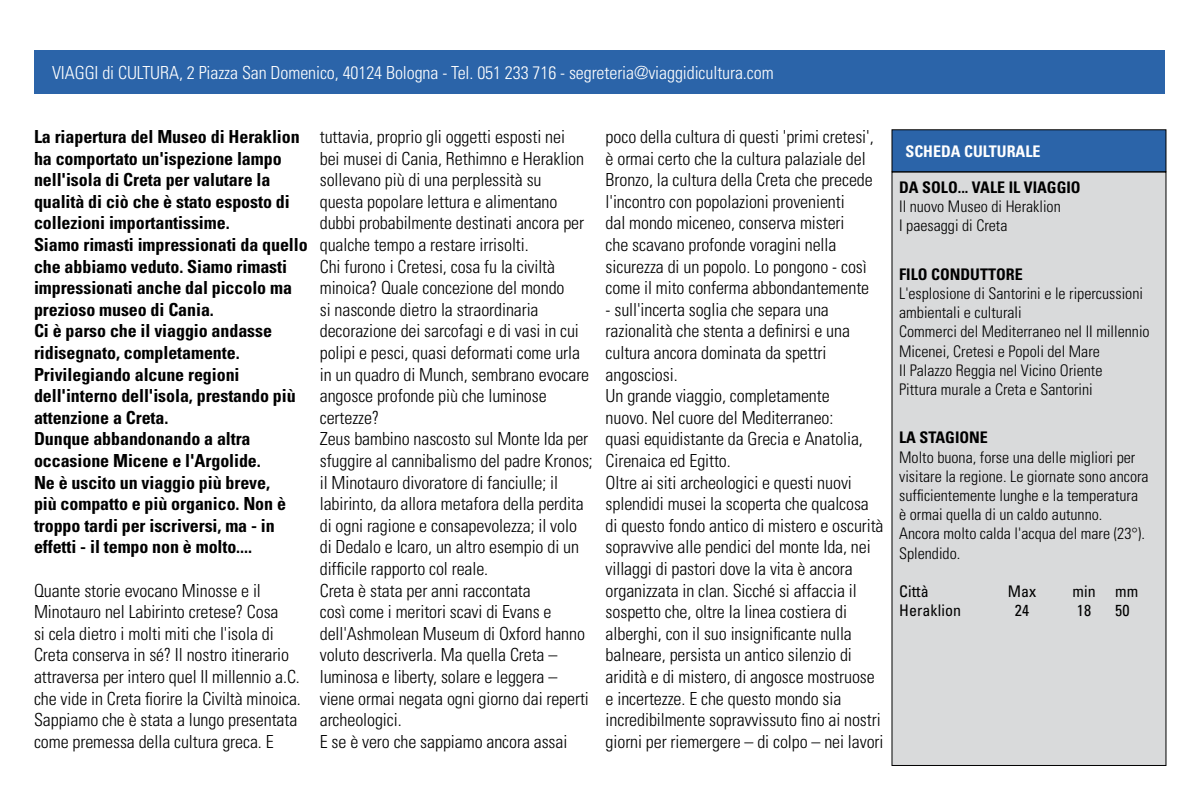
<style>
.page{position:relative;width:1200px;height:800px;background:#fff}
.page>*{position:absolute;margin:0;border:0;box-sizing:border-box;transform-origin:0 0}
.t1{font:300 condensed 18px/21.6px "Univers LT Std";letter-spacing:-.005em;color:#000}
.t2{font:700 condensed 18px/21.6px "Univers LT Std";letter-spacing:-.005em;color:#000}
.t3{font:300 condensed 18px "Univers LT Std";letter-spacing:-.005em;color:#fff}
.t4{font:300 condensed 16px/19.2px "Univers LT Std";color:#000}
.t5{font:700 condensed 16px "Univers LT Std";color:#000}
.t6{font:condensed 16px "Univers LT Std";letter-spacing:.005em;color:#000}
.t7{font:700 condensed 16px "Univers LT Std";color:#fff}
</style>
<div class="page">
<div style="left:892px;top:172px;width:274px;height:593px;background:#d9dadb"></div>
<div style="left:34px;top:50px;width:1131px;height:44px;background:#2b64a9"></div>
<div style="left:892px;top:130px;width:274px;height:42px;background:#2b64a9"></div>
<div style="left:891px;top:129px;width:275px;height:43px;border:1px solid #000"></div>
<p class="t3" style="left:52px;top:61px;width:723px">VIAGGI di CULTURA, 2 Piazza San Domenico, 40124 Bologna - Tel. 051 233 716 - segreteria@viaggidicultura.com</p>
<p class="t2" style="left:34px;top:126px;width:275px">La riapertura del Museo di Heraklion ha comportato un'ispezione lampo nell'isola di Creta per valutare la qualità di ciò che è stato esposto di collezioni importantissime.<br>Siamo rimasti impressionati da quello che abbiamo veduto. Siamo rimasti impressionati anche dal piccolo ma prezioso museo di Cania.<br>Ci è parso che il viaggio andasse ridisegnato, completamente.<br>Privilegiando alcune regioni dell'interno dell'isola, prestando più attenzione a Creta.<br>Dunque abbandonando a altra occasione Micene e l'Argolide.<br>Ne è uscito un viaggio più breve,<br>più compatto e più organico. Non è troppo tardi per iscriversi, ma - in effetti - il tempo non è molto....</p>
<p class="t1" style="left:34px;top:580px;width:268px">Quante storie evocano Minosse e il Minotauro nel Labirinto cretese? Cosa<br>si cela dietro i molti miti che l'isola di Creta conserva in sé? Il nostro itinerario attraversa per intero quel II millennio a.C. che vide in Creta fiorire la Civiltà minoica.<br>Sappiamo che è stata a lungo presentata come premessa della cultura greca. E</p>
<p class="t1" style="left:320px;top:126px;width:275px">tuttavia, proprio gli oggetti esposti nei<br>bei musei di Cania, Rethimno e Heraklion sollevano più di una perplessità su<br>questa popolare lettura e alimentano dubbi probabilmente destinati ancora per qualche tempo a restare irrisolti.<br>Chi furono i Cretesi, cosa fu la civiltà minoica? Quale concezione del mondo<br>si nasconde dietro la straordinaria decorazione dei sarcofagi e di vasi in cui polipi e pesci, quasi deformati come urla in un quadro di Munch, sembrano evocare angosce profonde più che luminose certezze?<br>Zeus bambino nascosto sul Monte Ida per sfuggire al cannibalismo del padre Kronos; il Minotauro divoratore di fanciulle; il labirinto, da allora metafora della perdita di ogni ragione e consapevolezza; il volo di Dedalo e Icaro, un altro esempio di un difficile rapporto col reale.<br>Creta è stata per anni raccontata<br>così come i meritori scavi di Evans e dell'Ashmolean Museum di Oxford hanno voluto descriverla. Ma quella Creta – luminosa e liberty, solare e leggera – viene ormai negata ogni giorno dai reperti archeologici.<br>E se è vero che sappiamo ancora assai</p>
<p class="t1" style="left:606px;top:126px;width:270px">poco della cultura di questi 'primi cretesi', è ormai certo che la cultura palaziale del Bronzo, la cultura della Creta che precede l'incontro con popolazioni provenienti<br>dal mondo miceneo, conserva misteri<br>che scavano profonde voragini nella sicurezza di un popolo. Lo pongono - così come il mito conferma abbondantemente</p>
<p class="t1" style="left:606px;top:299px;width:279px">- sull'incerta soglia che separa una razionalità che stenta a definirsi e una cultura ancora dominata da spettri angosciosi.<br>Un grande viaggio, completamente<br>nuovo. Nel cuore del Mediterraneo:<br>quasi equidistante da Grecia e Anatolia, Cirenaica ed Egitto.<br>Oltre ai siti archeologici e questi nuovi splendidi musei la scoperta che qualcosa di questo fondo antico di mistero e oscurità sopravvive alle pendici del monte Ida, nei villaggi di pastori dove la vita è ancora organizzata in clan. Sicché si affaccia il sospetto che, oltre la linea costiera di alberghi, con il suo insignificante nulla balneare, persista un antico silenzio di aridità e di mistero, di angosce mostruose e incertezze. E che questo mondo sia incredibilmente sopravvissuto fino ai nostri giorni per riemergere – di colpo – nei lavori</p>
<p class="t7" style="left:905px;top:141px;width:137px">SCHEDA CULTURALE</p>
<p class="t5" style="left:899px;top:178px;width:183px">DA SOLO... VALE IL VIAGGIO</p>
<p class="t4" style="left:899px;top:197px;width:163px">Il nuovo Museo di Heraklion<br>I paesaggi di Creta</p>
<p class="t5" style="left:899px;top:264px;width:125px">FILO CONDUTTORE</p>
<p class="t4" style="left:899px;top:284px;width:252px">L'esplosione di Santorini e le ripercussioni ambientali e culturali<br>Commerci del Mediterraneo nel II millennio Micenei, Cretesi e Popoli del Mare<br>Il Palazzo Reggia nel Vicino Oriente<br>Pittura murale a Creta e Santorini</p>
<p class="t5" style="left:899px;top:428px;width:90px">LA STAGIONE</p>
<p class="t4" style="left:899px;top:447px;width:251px">Molto buona, forse una delle migliori per visitare la regione. Le giornate sono ancora sufficientemente lunghe e la temperatura è ormai quella di un caldo autunno.<br>Ancora molto calda l'acqua del mare (23°).<br>Splendido.</p>
<p class="t6" style="left:899px;top:581px;width:31px">Città</p>
<p class="t6" style="left:1008px;top:581px;width:30px">Max</p>
<p class="t6" style="left:1072px;top:581px;width:67px">min mm</p>
<p class="t6" style="left:899px;top:600px;width:63px">Heraklion</p>
<p class="t6" style="left:1015px;top:600px;width:16px">24</p>
<p class="t6" style="left:1077px;top:600px;width:16px">18</p>
<p class="t6" style="left:1115px;top:600px;width:16px">50</p>
</div>
